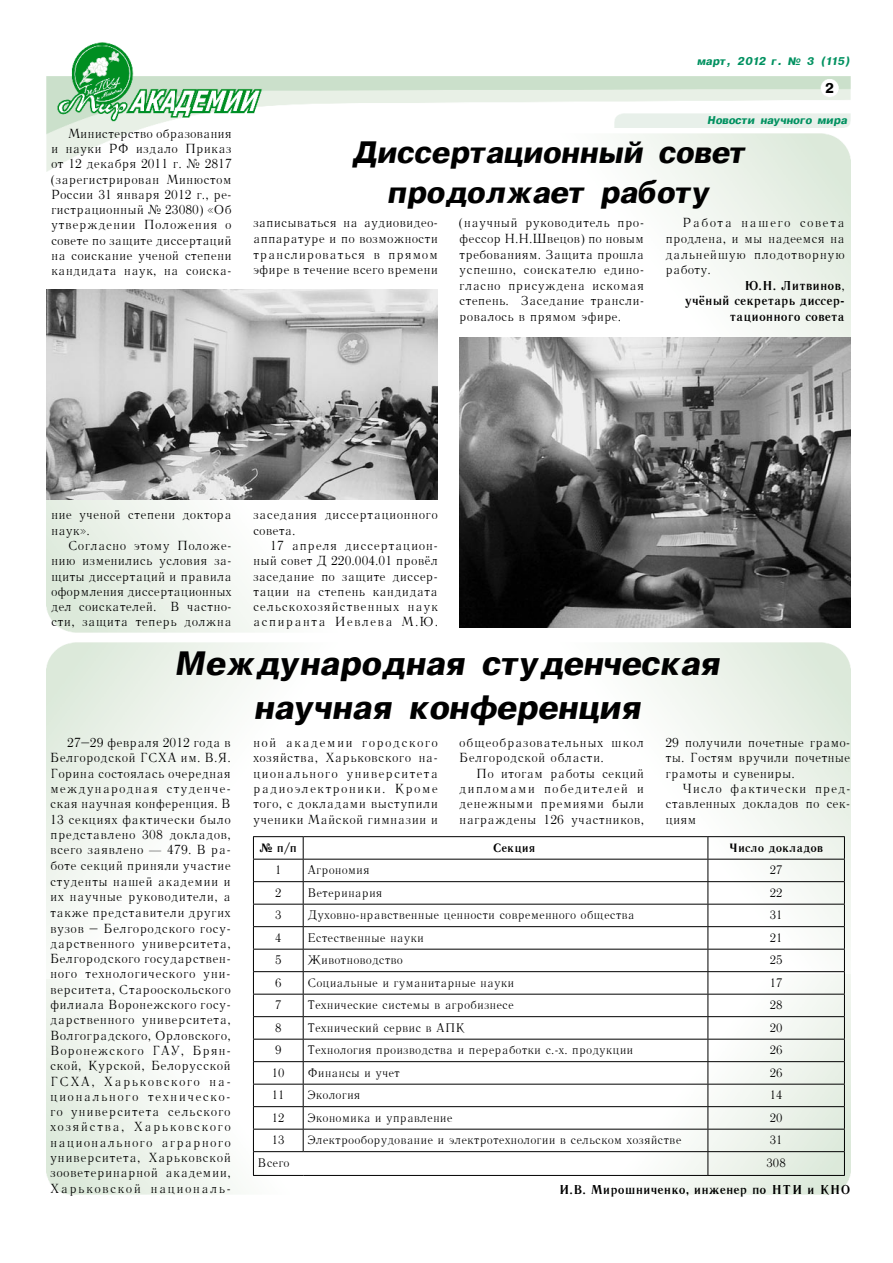
<style>
.page{position:relative;width:893px;height:1263px;background:#fff}
.page>*{position:absolute;margin:0;border:0;box-sizing:border-box;transform-origin:0 0}
.t1{font:italic 700 36px/43.2px "Geneva";color:#000;text-align:center}
.t2{font:italic 700 33px/39.6px "Geneva";color:#000;text-align:center}
.t3{font:700 15px "Geneva";color:#000}
.t4{font:12.75px/15.3px "Literaturnaya Plain";letter-spacing:.015em;color:#000;text-align:justify}
.t5{font:700 12.75px/15.6px "Literaturnaya";color:#000;text-align:right}
.t6{font:12.75px/15.3px "Literaturnaya Plain";letter-spacing:.04em;color:#000}
.t7{font:12px "Literaturnaya Plain";color:#000}
.t8{font:italic 700 12px "Geneva";color:#009160}
.t9{font:700 12px "Literaturnaya";color:#000}
.s1{font-family:"Literaturnaya Plain";font-weight:400}
</style>
<div class="page">
<img style="left:47px;top:43px;width:803px;height:128px">
<img style="left:459px;top:134px;width:391px;height:203px">
<img style="left:47px;top:296px;width:391px;height:336px">
<img style="left:459px;top:974px;width:391px;height:221px">
<img style="left:615px;top:113px;width:235px;height:15px">
<img style="left:47px;top:289px;width:390px;height:211px">
<img style="left:459px;top:337px;width:391px;height:290px">
<hr style="left:253px;top:836px;width:50px;height:1px;background:#000">
<hr style="left:303px;top:836px;width:405px;height:1px;background:#000">
<hr style="left:708px;top:836px;width:137px;height:1px;background:#000">
<hr style="left:253px;top:859px;width:50px;height:1px;background:#000">
<hr style="left:303px;top:859px;width:405px;height:1px;background:#000">
<hr style="left:708px;top:859px;width:137px;height:1px;background:#000">
<hr style="left:253px;top:881px;width:50px;height:1px;background:#000">
<hr style="left:303px;top:881px;width:405px;height:1px;background:#000">
<hr style="left:708px;top:881px;width:137px;height:1px;background:#000">
<hr style="left:253px;top:904px;width:50px;height:1px;background:#000">
<hr style="left:303px;top:904px;width:405px;height:1px;background:#000">
<hr style="left:708px;top:904px;width:137px;height:1px;background:#000">
<hr style="left:253px;top:926px;width:50px;height:1px;background:#000">
<hr style="left:303px;top:926px;width:405px;height:1px;background:#000">
<hr style="left:708px;top:926px;width:137px;height:1px;background:#000">
<hr style="left:253px;top:949px;width:50px;height:1px;background:#000">
<hr style="left:303px;top:949px;width:405px;height:1px;background:#000">
<hr style="left:708px;top:949px;width:137px;height:1px;background:#000">
<hr style="left:253px;top:971px;width:50px;height:1px;background:#000">
<hr style="left:303px;top:971px;width:405px;height:1px;background:#000">
<hr style="left:708px;top:971px;width:137px;height:1px;background:#000">
<hr style="left:253px;top:994px;width:50px;height:1px;background:#000">
<hr style="left:303px;top:994px;width:405px;height:1px;background:#000">
<hr style="left:708px;top:994px;width:137px;height:1px;background:#000">
<hr style="left:253px;top:1016px;width:50px;height:1px;background:#000">
<hr style="left:303px;top:1016px;width:405px;height:1px;background:#000">
<hr style="left:708px;top:1016px;width:137px;height:1px;background:#000">
<hr style="left:253px;top:1039px;width:50px;height:1px;background:#000">
<hr style="left:303px;top:1039px;width:405px;height:1px;background:#000">
<hr style="left:708px;top:1039px;width:137px;height:1px;background:#000">
<hr style="left:253px;top:1061px;width:50px;height:1px;background:#000">
<hr style="left:303px;top:1061px;width:405px;height:1px;background:#000">
<hr style="left:708px;top:1061px;width:137px;height:1px;background:#000">
<hr style="left:253px;top:1084px;width:50px;height:1px;background:#000">
<hr style="left:303px;top:1084px;width:405px;height:1px;background:#000">
<hr style="left:708px;top:1084px;width:137px;height:1px;background:#000">
<hr style="left:253px;top:1106px;width:50px;height:1px;background:#000">
<hr style="left:303px;top:1106px;width:405px;height:1px;background:#000">
<hr style="left:708px;top:1106px;width:137px;height:1px;background:#000">
<hr style="left:253px;top:1129px;width:50px;height:1px;background:#000">
<hr style="left:303px;top:1129px;width:405px;height:1px;background:#000">
<svg style="left:303px;top:837px;width:1px;height:314px"></svg>
<hr style="left:708px;top:1129px;width:137px;height:1px;background:#000">
<hr style="left:253px;top:1151px;width:50px;height:1px;background:#000">
<svg style="left:253px;top:837px;width:1px;height:338px"></svg>
<hr style="left:303px;top:1151px;width:405px;height:1px;background:#000">
<hr style="left:708px;top:1151px;width:137px;height:1px;background:#000">
<svg style="left:707px;top:837px;width:1px;height:338px"></svg>
<svg style="left:844px;top:837px;width:1px;height:338px"></svg>
<hr style="left:253px;top:1175px;width:50px;height:1px;background:#000">
<hr style="left:303px;top:1175px;width:405px;height:1px;background:#000">
<hr style="left:708px;top:1175px;width:137px;height:1px;background:#000">
<p class="t8" style="left:698px;top:55px;width:154px">март, 2012 г. № 3 (115)</p>
<p class="t4" style="left:51px;top:126px;width:182px;text-indent:17px">Министерство образования и науки РФ издало Приказ от 12 декабря 2011 г. № 2817 (зарегистрирован Минюстом России 31 января 2012 г., ре&shy;гистрационный № 23080) «Об утверждении Положения о совете по защите диссертаций на соискание ученой степени кандидата наук, на соиска-</p>
<p class="t3" style="left:826px;top:81px;width:9px">2</p>
<p class="t8" style="left:708px;top:114px;width:141px">Новости научного мира</p>
<h2 class="t2" style="left:352px;top:133px;width:396px">Диссертационный совет продолжает работу</h2>
<p class="t4" style="left:253px;top:215px;width:187px">записываться на аудиовидео&shy;аппаратуре и по возможности транслироваться в прямом эфире в течение всего времени</p>
<p class="t4" style="left:459px;top:215px;width:186px">(научный руководитель про&shy;фессор Н.Н.Швецов) по новым требованиям. Защита прошла успешно, соискателю едино&shy;гласно присуждена искомая степень. Заседание трансли&shy;ровалось в прямом эфире.</p>
<p class="t4" style="left:665px;top:215px;width:181px;text-indent:17px">Работа нашего совета продлена, и мы надеемся на дальнейшую плодотворную работу.</p>
<p class="t5" style="left:685px;top:278px;width:161px">Ю.Н. Литвинов<span class="s1">,<br></span>учёный секретарь диссер&shy;тационного совета</p>
<p class="t4" style="left:51px;top:507px;width:182px">ние ученой степени доктора наук».</p>
<p class="t4" style="left:51px;top:538px;width:182px;text-indent:17px">Согласно этому Положе&shy;нию изменились условия за&shy;щиты диссертаций и правила оформления диссертационных дел соискателей. В частно&shy;сти, защита теперь должна</p>
<p class="t4" style="left:253px;top:507px;width:186px">заседания диссертационного совета.</p>
<p class="t4" style="left:253px;top:538px;width:187px;text-indent:17px">17 апреля диссертацион&shy;ный совет Д 220.004.01 провёл заседание по защите диссер&shy;тации на степень кандидата сельскохозяйственных наук аспиранта Иевлева М.Ю.</p>
<h1 class="t1" style="left:176px;top:642px;width:547px">Международная студенческая научная конференция</h1>
<p class="t4" style="left:50px;top:735px;width:182px;text-indent:17px">27–29 февраля 2012 года в Белгородской ГСХА им. В.Я.<br>Горина состоялась очередная международная студенче&shy;ская научная конференция. В 13 секциях фактически было представлено 308 докладов, всего заявлено — 479. В ра&shy;боте секций приняли участие студенты нашей академии и их научные руководители, а также представители других вузов – Белгородского госу&shy;дарственного университета, Белгородского государствен&shy;ного технологического уни&shy;верситета, Старооскольского филиала Воронежского госу&shy;дарственного университета, Волгоградского, Орловского, в оронежского гау, Брян&shy;ской, Курской, Белорусской ГСХА, Харьковского на&shy;ционального техническо&shy;го университета сельского хозяйства, Харьковского национального аграрного университета, Харьковской зооветеринарной академии, Харьковской националь-</p>
<p class="t4" style="left:253px;top:735px;width:186px">ной академии городского хозяйства, Харьковского на&shy;ционального университета радиоэлектроники. Кроме того, с докладами выступили ученики Майской гимназии и</p>
<p class="t6" style="left:459px;top:735px;width:186px">общеобразовательных школ<br>Белгородской области.</p>
<p class="t4" style="left:459px;top:766px;width:186px;text-indent:17px">По итогам работы секций дипломами победителей и денежными премиями были награждены 126 участников,</p>
<p class="t4" style="left:665px;top:735px;width:186px">29 получили почетные грамо&shy;ты. Гостям вручили почетные грамоты и сувениры.</p>
<p class="t4" style="left:665px;top:781px;width:186px;text-indent:17px">Число фактически пред&shy;ставленных докладов по сек&shy;циям</p>
<p class="t9" style="left:260px;top:841px;width:39px">№ п/п</p>
<p class="t9" style="left:492px;top:841px;width:45px">Секция</p>
<p class="t9" style="left:729px;top:841px;width:96px">Число докладов</p>
<p class="t7" style="left:275px;top:863px;width:8px">1</p>
<p class="t7" style="left:307px;top:863px;width:64px">Агрономия</p>
<p class="t7" style="left:770px;top:863px;width:14px">27</p>
<p class="t7" style="left:275px;top:886px;width:8px">2</p>
<p class="t7" style="left:307px;top:886px;width:77px">Ветеринария</p>
<p class="t7" style="left:770px;top:886px;width:14px">22</p>
<p class="t7" style="left:275px;top:908px;width:8px">3</p>
<p class="t7" style="left:307px;top:908px;width:329px">Духовно-нравственные ценности современного общества</p>
<p class="t7" style="left:770px;top:908px;width:14px">31</p>
<p class="t7" style="left:275px;top:931px;width:8px">4</p>
<p class="t7" style="left:307px;top:931px;width:118px">Естественные науки</p>
<p class="t7" style="left:770px;top:931px;width:14px">21</p>
<p class="t7" style="left:275px;top:953px;width:8px">5</p>
<p class="t7" style="left:307px;top:953px;width:97px">Животноводство</p>
<p class="t7" style="left:770px;top:953px;width:14px">25</p>
<p class="t7" style="left:275px;top:976px;width:8px">6</p>
<p class="t7" style="left:307px;top:976px;width:208px">Социальные и гуманитарные науки</p>
<p class="t7" style="left:770px;top:976px;width:14px">17</p>
<p class="t7" style="left:275px;top:998px;width:8px">7</p>
<p class="t7" style="left:307px;top:998px;width:208px">Технические системы в агробизнесе</p>
<p class="t7" style="left:770px;top:998px;width:14px">28</p>
<p class="t7" style="left:275px;top:1021px;width:8px">8</p>
<p class="t7" style="left:307px;top:1021px;width:159px">Технический сервис в АПК</p>
<p class="t7" style="left:770px;top:1021px;width:14px">20</p>
<p class="t7" style="left:275px;top:1043px;width:8px">9</p>
<p class="t7" style="left:307px;top:1043px;width:328px">Технология производства и переработки с.-х. продукции</p>
<p class="t7" style="left:770px;top:1043px;width:14px">26</p>
<p class="t7" style="left:272px;top:1066px;width:14px">10</p>
<p class="t7" style="left:307px;top:1066px;width:94px">Финансы и учет</p>
<p class="t7" style="left:770px;top:1066px;width:14px">26</p>
<p class="t7" style="left:272px;top:1088px;width:14px">11</p>
<p class="t7" style="left:307px;top:1088px;width:55px">Экология</p>
<p class="t7" style="left:770px;top:1088px;width:14px">14</p>
<p class="t7" style="left:272px;top:1111px;width:14px">12</p>
<p class="t7" style="left:307px;top:1111px;width:147px">Экономика и управление</p>
<p class="t7" style="left:770px;top:1111px;width:14px">20</p>
<p class="t7" style="left:272px;top:1133px;width:14px">13</p>
<p class="t7" style="left:307px;top:1133px;width:376px">Электрооборудование и электротехнологии в сельском хозяйстве</p>
<p class="t7" style="left:770px;top:1133px;width:14px">31</p>
<p class="t7" style="left:258px;top:1156px;width:34px">Всего</p>
<p class="t7" style="left:767px;top:1156px;width:21px">308</p>
<p class="t5" style="left:558px;top:1181px;width:294px">И.В. Мирошниченко, инженер по НТИ и КНО</p>
</div>
